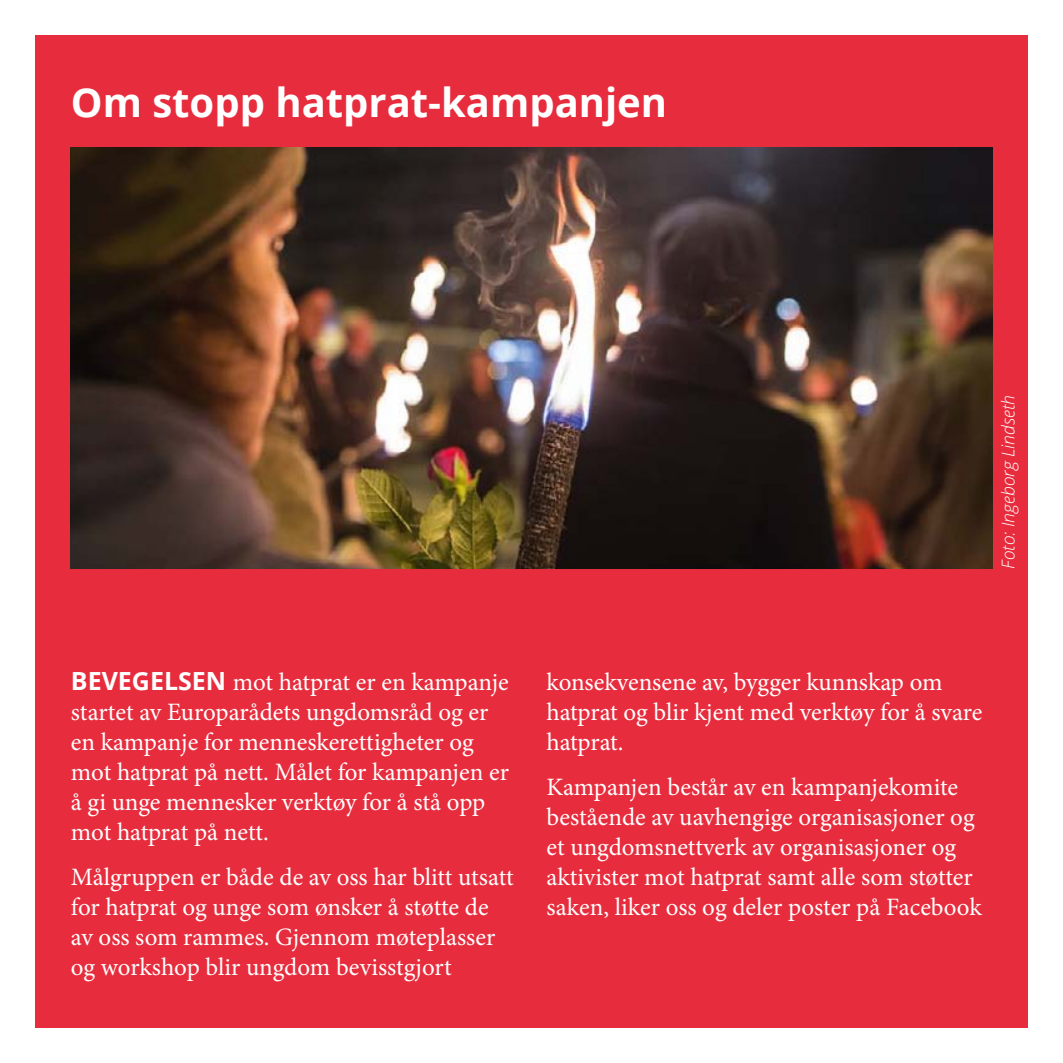
<style>
.page{position:relative;width:1063px;height:1063px;background:#fff}
.page>*{position:absolute;margin:0;border:0;box-sizing:border-box;transform-origin:0 0}
.overskrift_inni{font:700 40px "Open Sans";color:#fff}
.Tekst{font:25px/30px "Minion Pro";letter-spacing:-.005em;color:#fff}
.bildekreditt{font:italic 300 17.5px "Open Sans";color:#fff}
.s1{font-family:"Open Sans";font-weight:700}
</style>
<div class="page">
<div style="left:35px;top:35px;width:993px;height:993px;background:#e72d3d"></div>
<img style="left:71px;top:147px;width:921px;height:422px">
<p class="overskrift_inni" style="left:71px;top:75px;width:598px">Om stopp hatprat-kampanjen</p>
<p class="bildekreditt" style="left:996px;top:569px;width:175px;rotate:-90deg">Foto: Ingeborg Lindseth</p>
<p class="Tekst" style="left:71px;top:667px;width:440px"><span class="s1">BEVEGELSEN</span> mot hatprat er en kampanje startet av Europarådets ungdomsråd og er en kampanje for menneskerettigheter og mot hatprat på nett. Målet for kampanjen er å gi unge mennesker verktøy for å stå opp mot hatprat på nett.</p>
<p class="Tekst" style="left:71px;top:862px;width:444px">Målgruppen er både de av oss har blitt utsatt for hatprat og unge som ønsker å støtte de av oss som rammes. Gjennom møteplasser og workshop blir ungdom bevisstgjort</p>
<p class="Tekst" style="left:546px;top:667px;width:437px">konsekvensene av, bygger kunnskap om hatprat og blir kjent med verktøy for å svare hatprat.</p>
<p class="Tekst" style="left:546px;top:772px;width:437px">Kampanjen består av en kampanjekomite bestående av uavhengige organisasjoner og et ungdomsnettverk av organisasjoner og aktivister mot hatprat samt alle som støtter saken, liker oss og deler poster på Facebook</p>
</div>
